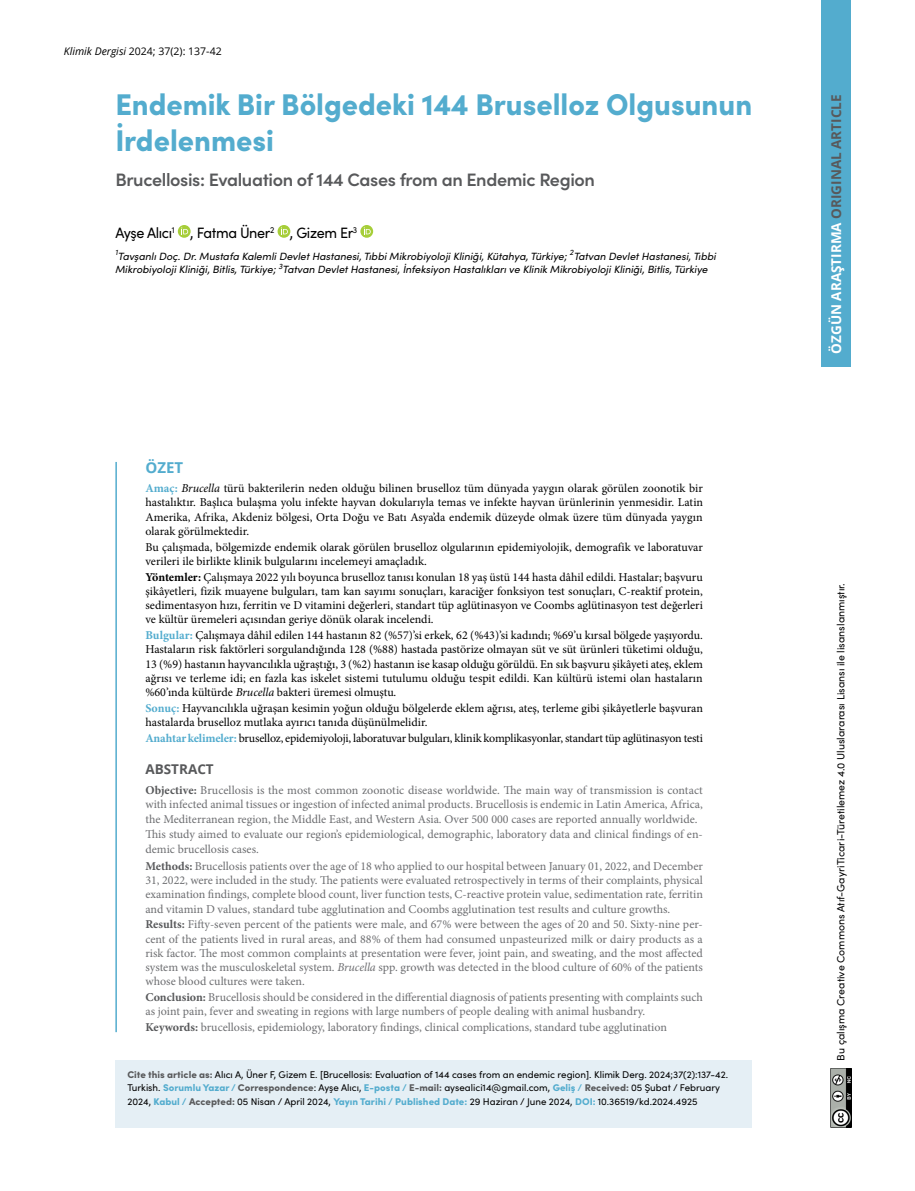
<style>
.page{position:relative;width:915px;height:1191px;background:#fff}
.page>*{position:absolute;margin:0;border:0;box-sizing:border-box;transform-origin:0 0}
.t1{font:900 30px/36px "Sofia Pro";color:#53acce;scale:.96 1}
.t2{font:600 18px "Sofia Pro";letter-spacing:-.02em;color:#58595b}
.t3{font:15px "Sofia Pro";letter-spacing:-.025em;color:#000;scale:.96 1}
.t4{font:700 15px "Open Sans";color:#53acce}
.t5{font:700 13.5px "Open Sans";color:#58595b}
.t6{font:12px/14.2px "Minion Pro";color:#000;text-align:justify}
.t7{font:12px/14.2px "Minion Pro";color:#6d6e71;text-align:justify}
.t8{font:italic 10.5px/13.5px "Sofia Pro";color:#000}
.t9{font:10.5px "Sofia Pro";color:#000}
.t10{font:10.5px "Open Sans";color:#000}
.t11{font:9.75px/13.5px "Sofia Pro";color:#000}
.s1{font-style:italic}
.s2{font-weight:700;color:#53acce}
.s3{font-weight:700}
.s4{font-weight:700;color:#58595b}
.s5{font-weight:900;color:#58595b}
.s6{font-weight:900;color:#53acce}
.s7{color:#fff}
</style>
<div class="page">
<img style="left:830px;top:1068px;width:21px;height:59px">
<svg style="left:178px;top:225px;width:12px;height:13px"></svg>
<svg style="left:181px;top:227px;width:7px;height:7px"></svg>
<svg style="left:277px;top:225px;width:13px;height:13px"></svg>
<svg style="left:281px;top:227px;width:7px;height:7px"></svg>
<svg style="left:360px;top:225px;width:13px;height:13px"></svg>
<svg style="left:363px;top:227px;width:7px;height:7px"></svg>
<hr style="left:115px;top:462px;width:2px;height:570px;background:#53acce">
<div style="left:115px;top:1060px;width:636px;height:67px;background:#e5eff5"></div>
<div style="left:821px;top:0;width:29px;height:367px;background:#53acce"></div>
<p class="t10" style="left:64px;top:44px;width:159px"><span class="s1">Klimik Dergisi</span> 2024; 37(2): 137-42</p>
<h1 class="t1" style="left:115px;top:84px;width:664px">Endemik Bir Bölgedeki 144 Bruselloz Olgusunun<br>İrdelenmesi</h1>
<h2 class="t2" style="left:115px;top:166px;width:481px">Brucellosis: Evaluation of 144 Cases from an Endemic Region</h2>
<p class="t3" style="left:115px;top:221px;width:253px">Ayşe Alıcı<sup>1</sup> , Fatma Üner<sup>2</sup> , Gizem Er<sup>3</sup></p>
<p class="t8" style="left:115px;top:249px;width:602px"><sup>1</sup>Tavşanlı Doç. Dr. Mustafa Kalemli Devlet Hastanesi, Tıbbi Mikrobiyoloji Kliniği, Kütahya, Türkiye; <sup>2</sup>Tatvan Devlet Hastanesi, Tıbbi<br>Mikrobiyoloji Kliniği, Bitlis, Türkiye; <sup>3</sup>Tatvan Devlet Hastanesi, İnfeksiyon Hastalıkları ve Klinik Mikrobiyoloji Kliniği, Bitlis, Türkiye</p>
<p class="t4" style="left:145px;top:457px;width:39px">ÖZET</p>
<p class="t6" style="left:145px;top:481px;width:559px"><span class="s2">Amaç:</span> <span class="s1">Brucella</span> türü bakterilerin neden olduğu bilinen bruselloz tüm dünyada yaygın olarak görülen zoonotik bir hastalıktır. Başlıca bulaşma yolu infekte hayvan dokularıyla temas ve infekte hayvan ürünlerinin yenmesidir. Latin Amerika, Afrika, Akdeniz bölgesi, Orta Doğu ve Batı Asya’da endemik düzeyde olmak üzere tüm dünyada yaygın olarak görülmektedir.</p>
<p class="t6" style="left:145px;top:540px;width:558px">Bu çalışmada, bölgemizde endemik olarak görülen bruselloz olgularının epidemiyolojik, demografik ve laboratuvar verileri ile birlikte klinik bulgularını incelemeyi amaçladık.</p>
<p class="t6" style="left:145px;top:570px;width:559px"><span class="s3">Yöntemler:</span> Çalışmaya 2022 yılı boyunca bruselloz tanısı konulan 18 yaş üstü 144 hasta dâhil edildi. Hastalar; başvuru şikâyetleri, fizik muayene bulguları, tam kan sayımı sonuçları, karaciğer fonksiyon test sonuçları, C-reaktif protein, sedimentasyon hızı, ferritin ve D vitamini değerleri, standart tüp aglütinasyon ve Coombs aglütinasyon test değerleri ve kültür üremeleri açısından geriye dönük olarak incelendi.</p>
<p class="t6" style="left:145px;top:628px;width:559px"><span class="s2">Bulgular:</span> Çalışmaya dâhil edilen 144 hastanın 82 (%57)’si erkek, 62 (%43)’si kadındı; %69’u kırsal bölgede yaşıyordu.<br>Hastaların risk faktörleri sorgulandığında 128 (%88) hastada pastörize olmayan süt ve süt ürünleri tüketimi olduğu, 13 (%9) hastanın hayvancılıkla uğraştığı, 3 (%2) hastanın ise kasap olduğu görüldü. En sık başvuru şikâyeti ateş, eklem ağrısı ve terleme idi; en fazla kas iskelet sistemi tutulumu olduğu tespit edildi. Kan kültürü istemi olan hastaların %60’ında kültürde <span class="s1">Brucella</span> bakteri üremesi olmuştu.</p>
<p class="t6" style="left:145px;top:701px;width:559px"><span class="s2">Sonuç:</span> Hayvancılıkla uğraşan kesimin yoğun olduğu bölgelerde eklem ağrısı, ateş, terleme gibi şikâyetlerle başvuran hastalarda bruselloz mutlaka ayırıcı tanıda düşünülmelidir.</p>
<p class="t6" style="left:145px;top:731px;width:559px"><span class="s2">Anahtar kelimeler:</span> bruselloz, epidemiyoloji, laboratuvar bulguları, klinik komplikasyonlar, standart tüp aglütinasyon testi</p>
<p class="t5" style="left:145px;top:759px;width:70px">ABSTRACT</p>
<p class="t7" style="left:145px;top:783px;width:558px"><span class="s4">Objective:</span> Brucellosis is the most common zoonotic disease worldwide. The main way of transmission is contact with infected animal tissues or ingestion of infected animal products. Brucellosis is endemic in Latin America, Africa, the Mediterranean region, the Middle East, and Western Asia. Over 500 000 cases are reported annually worldwide.</p>
<p class="t7" style="left:145px;top:827px;width:558px">This study aimed to evaluate our region’s epidemiological, demographic, laboratory data and clinical findings of en&shy;demic brucellosis cases.</p>
<p class="t7" style="left:145px;top:859px;width:559px"><span class="s4">Methods:</span> Brucellosis patients over the age of 18 who applied to our hospital between January 01, 2022, and December 31, 2022, were included in the study. The patients were evaluated retrospectively in terms of their complaints, physical examination findings, complete blood count, liver function tests, C-reactive protein value, sedimentation rate, ferritin and vitamin D values, standard tube agglutination and Coombs agglutination test results and culture growths.</p>
<p class="t7" style="left:145px;top:917px;width:559px"><span class="s4">Results:</span> Fifty-seven percent of the patients were male, and 67% were between the ages of 20 and 50. Sixty-nine per&shy;cent of the patients lived in rural areas, and 88% of them had consumed unpasteurized milk or dairy products as a risk factor. The most common complaints at presentation were fever, joint pain, and sweating, and the most affected system was the musculoskeletal system. <span class="s1">Brucella</span> spp. growth was detected in the blood culture of 60% of the patients whose blood cultures were taken.</p>
<p class="t7" style="left:145px;top:990px;width:559px"><span class="s4">Conclusion:</span> Brucellosis should be considered in the differential diagnosis of patients presenting with complaints such as joint pain, fever and sweating in regions with large numbers of people dealing with animal husbandry.</p>
<p class="t7" style="left:145px;top:1020px;width:523px"><span class="s4">Keywords:</span> brucellosis, epidemiology, laboratory findings, clinical complications, standard tube agglutination</p>
<p class="t11" style="left:127px;top:1067px;width:602px"><span class="s5">Cite this article as:</span> Alıcı A, Üner F, Gizem E. [Brucellosis: Evaluation of 144 cases from an endemic region]. Klimik Derg. 2024;37(2):137-42.<br>Turkish. <span class="s6">Sorumlu Yazar /</span> <span class="s5">Correspondence</span>: Ayşe Alıcı, <span class="s6">E-posta /</span> <span class="s5">E-mail:</span> aysealici14@gmail.com, <span class="s6">Geliş /</span> <span class="s5">Received:</span> 05 Şubat / February<br>2024, <span class="s6">Kabul /</span> <span class="s5">Accepted:</span> 05 Nisan / April 2024, <span class="s6">Yayın Tarihi / Published Date:</span> 29 Haziran / June 2024, <span class="s6">DOI:</span> 10.36519/kd.2024.4925</p>
<p class="t5" style="left:826px;top:353px;width:260px;rotate:-90deg"><span class="s7">ÖZGÜN ARAŞTIRMA</span> ORIGINAL ARTICLE</p>
<p class="t9" style="left:832px;top:1060px;width:479px;rotate:-90deg">Bu çalışma Creative Commons Atıf-GayriTicari-Türetilemez 4.0 Uluslararası Lisansı ile lisanslanmıştır.</p>
</div>
